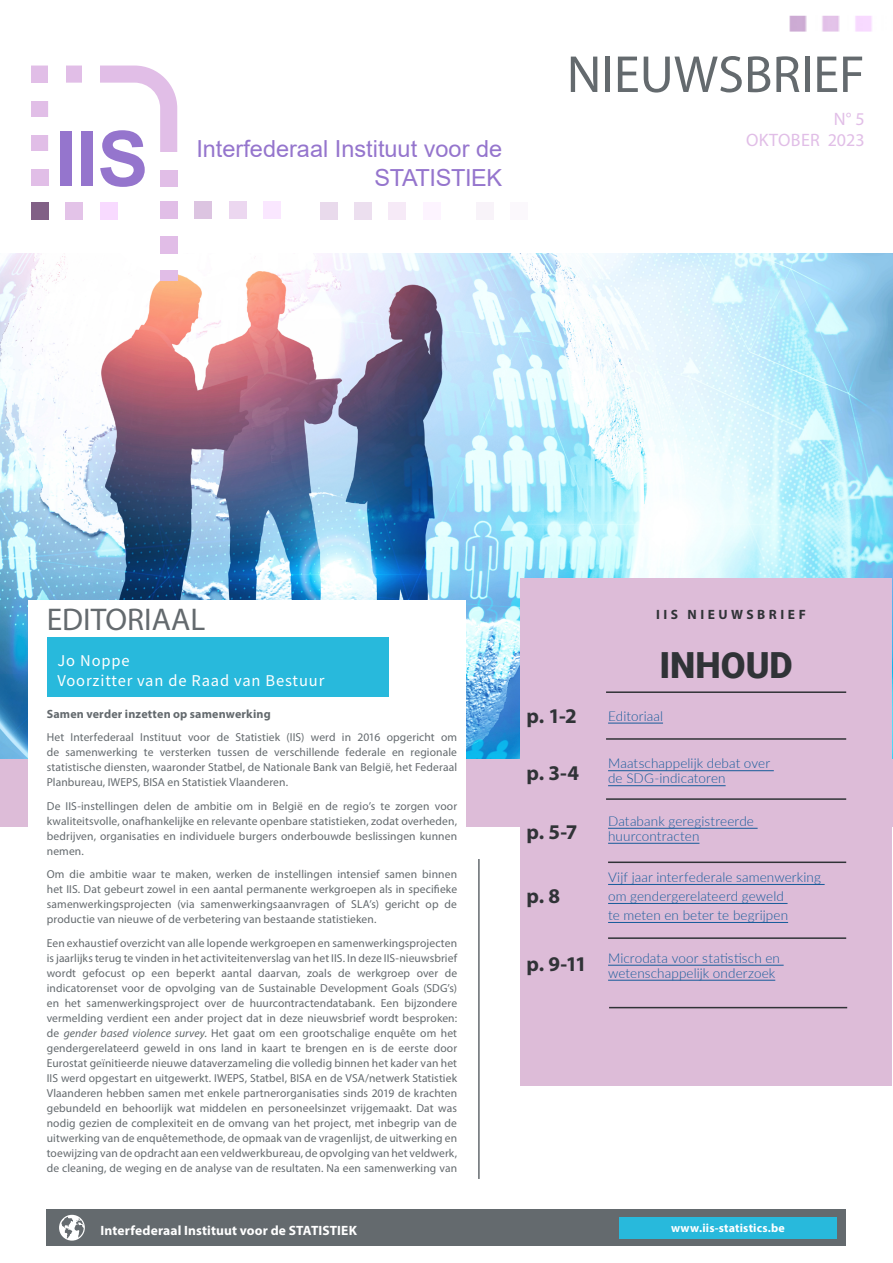
<style>
.page{position:relative;width:893px;height:1263px;background:#fff}
.page>*{position:absolute;margin:0;border:0;box-sizing:border-box;transform-origin:0 0}
.t1{font:700 76.5px "Arial";color:#9575cd}
.t2{font:52.5px "Myriad Pro";color:#646a6e}
.t3{font:900 36px "Roboto";color:#303337}
.t4{font:31.5px "Myriad Pro";color:#646a6e}
.t5{font:23.55px/28.2px "Arial";color:#9575cd;text-align:right}
.t6{font:700 21px "Myriad Pro";color:#303337}
.t7{font:18px/21px "Myriad Pro";letter-spacing:.02em;color:#e1bee7;text-align:right}
.t8{font:16.5px/19.8px "Source Sans Variable";letter-spacing:.05em;color:#fff}
.t9{font:300 13.5px/15px "Lato";letter-spacing:.005em;color:#165b9a}
.t10{font:700 13.5px "Myriad Pro";letter-spacing:.01em;color:#fff}
.t11{font:700 13.5px "Myriad Pro";letter-spacing:.26em;color:#303337}
.t12{font:700 12px "Myriad Pro";letter-spacing:.015em;color:#646a6e}
.t13{font:700 12px "Myriad Pro";letter-spacing:.015em;color:#fff}
.t14{font:11.55px/15px "Myriad Pro";letter-spacing:.01em;color:#646a6e;text-align:justify}
.s1{font-style:italic}
</style>
<div class="page">
<img style="left:0;top:254px;width:893px;height:504px">
<div style="left:520px;top:578px;width:372px;height:508px;background:#ddbcd8"></div>
<div style="left:31px;top:202px;width:17px;height:17px;background:#816086"></div>
<div style="left:160px;top:202px;width:17px;height:17px;background:#e1bee7"></div>
<div style="left:160px;top:236px;width:17px;height:17px;background:#e1bde7"></div>
<div style="left:160px;top:270px;width:17px;height:11px;background:#e1bde7"></div>
<div style="left:66px;top:202px;width:17px;height:17px;background:#e3c3e8"></div>
<div style="left:100px;top:202px;width:17px;height:17px;background:#f8daff"></div>
<div style="left:195px;top:202px;width:17px;height:17px;background:#dcc4e1"></div>
<div style="left:229px;top:202px;width:17px;height:17px;background:#ecd7f0"></div>
<div style="left:264px;top:202px;width:17px;height:17px;background:#fae7ff"></div>
<div style="left:320px;top:202px;width:17px;height:17px;background:#e9daec"></div>
<div style="left:354px;top:202px;width:18px;height:18px;background:#ecdfef"></div>
<div style="left:389px;top:202px;width:17px;height:18px;background:#f6eaf7"></div>
<div style="left:423px;top:202px;width:17px;height:17px;background:#fdf4ff"></div>
<div style="left:477px;top:202px;width:17px;height:17px;background:#f8f3f9"></div>
<div style="left:511px;top:202px;width:17px;height:17px;background:#fbf8fc"></div>
<svg style="left:31px;top:66px;width:147px;height:121px"></svg>
<div style="left:31px;top:151px;width:17px;height:18px;background:#fff"></div>
<div style="left:47px;top:1209px;width:799px;height:37px;background:#646a6e"></div>
<hr style="left:478px;top:859px;width:2px;height:320px;background:#646a6e">
<hr style="left:606px;top:738px;width:240px;height:2px;background:#303337">
<hr style="left:606px;top:798px;width:240px;height:2px;background:#303337">
<hr style="left:606px;top:691px;width:240px;height:2px;background:#303337">
<hr style="left:608px;top:861px;width:238px;height:2px;background:#303337">
<hr style="left:608px;top:937px;width:238px;height:2px;background:#303337">
<hr style="left:609px;top:1007px;width:238px;height:1px;background:#303337">
<svg style="left:59px;top:1215px;width:26px;height:25px"></svg>
<div style="left:28px;top:600px;width:438px;height:564px;background:#fff"></div>
<div style="left:619px;top:1217px;width:218px;height:21px;background:#28b9dc"></div>
<img style="left:789px;top:15px;width:83px;height:17px">
<hr style="left:608px;top:828px;width:150px;height:1px;background:#165b9a">
<hr style="left:608px;top:843px;width:91px;height:1px;background:#165b9a">
<hr style="left:608px;top:884px;width:217px;height:1px;background:#165b9a">
<hr style="left:608px;top:903px;width:179px;height:1px;background:#165b9a">
<hr style="left:608px;top:922px;width:180px;height:1px;background:#165b9a">
<hr style="left:608px;top:965px;width:176px;height:1px;background:#165b9a">
<hr style="left:608px;top:980px;width:167px;height:1px;background:#165b9a">
<hr style="left:608px;top:770px;width:166px;height:1px;background:#165b9a">
<hr style="left:608px;top:785px;width:118px;height:1px;background:#165b9a">
<hr style="left:608px;top:723px;width:55px;height:1px;background:#165b9a">
<div style="left:47px;top:638px;width:342px;height:59px;background:#28b9dc"></div>
<h1 class="t1" style="left:55px;top:105px;width:95px">IIS</h1>
<h3 class="t5" style="left:196px;top:135px;width:307px">Interfederaal Instituut voor de<br>STATISTIEK</h3>
<h2 class="t2" style="left:567px;top:42px;width:299px">NIEUWSBRIEF</h2>
<h3 class="t7" style="left:746px;top:108px;width:120px">N° 5<br>OKTOBER 2023</h3>
<h3 class="t4" style="left:47px;top:600px;width:160px">EDITORIAAL</h3>
<p class="t11" style="left:656px;top:606px;width:151px">IIS NIEUWSBRIEF</p>
<h3 class="t8" style="left:57px;top:651px;width:269px">Jo Noppe<br>Voorzitter van de Raad van Bestuur</h3>
<h3 class="t3" style="left:659px;top:639px;width:135px">INHOUD</h3>
<p class="t12" style="left:47px;top:706px;width:225px">Samen verder inzetten op samenwerking</p>
<p class="t14" style="left:47px;top:730px;width:412px">Het Interfederaal Instituut voor de Statistiek (IIS) werd in 2016 opgericht om de samenwerking te versterken tussen de verschillende federale en regionale statistische diensten, waaronder Statbel, de Nationale Bank van België, het Federaal Planbureau, IWEPS, BISA en Statistiek Vlaanderen.</p>
<p class="t14" style="left:47px;top:798px;width:412px">De IIS-instellingen delen de ambitie om in België en de regio’s te zorgen voor kwaliteitsvolle, onafhankelijke en relevante openbare statistieken, zodat overheden, bedrijven, organisaties en individuele burgers onderbouwde beslissingen kunnen nemen.</p>
<p class="t14" style="left:47px;top:867px;width:412px">Om die ambitie waar te maken, werken de instellingen intensief samen binnen het IIS. Dat gebeurt zowel in een aantal permanente werkgroepen als in specifieke samenwerkingsprojecten (via samenwerkingsaanvragen of SLA’s) gericht op de productie van nieuwe of de verbetering van bestaande statistieken.</p>
<p class="t14" style="left:47px;top:935px;width:412px">Een exhaustief overzicht van alle lopende werkgroepen en samenwerkingsprojecten is jaarlijks terug te vinden in het activiteitenverslag van het IIS. In deze IIS-nieuwsbrief wordt gefocust op een beperkt aantal daarvan, zoals de werkgroep over de indicatorenset voor de opvolging van de Sustainable Development Goals (SDG’s) en het samenwerkingsproject over de huurcontractendatabank. Een bijzondere vermelding verdient een ander project dat in deze nieuwsbrief wordt besproken: de <span class="s1">gender based violence survey</span>. Het gaat om een grootschalige enquête om het gendergerelateerd geweld in ons land in kaart te brengen en is de eerste door Eurostat geïnitieerde nieuwe dataverzameling die volledig binnen het kader van het IIS werd opgestart en uitgewerkt. IWEPS, Statbel, BISA en de VSA/netwerk Statistiek Vlaanderen hebben samen met enkele partnerorganisaties sinds 2019 de krachten gebundeld en behoorlijk wat middelen en personeelsinzet vrijgemaakt. Dat was nodig gezien de complexiteit en de omvang van het project, met inbegrip van de uitwerking van de enquêtemethode, de opmaak van de vragenlijst, de uitwerking en toewijzing van de opdracht aan een veldwerkbureau, de opvolging van het veldwerk, de cleaning, de weging en de analyse van de resultaten. Na een samenwerking van</p>
<h3 class="t6" style="left:526px;top:703px;width:52px">p. 1-2</h3>
<p class="t9" style="left:608px;top:708px;width:56px">Editoriaal</p>
<h3 class="t6" style="left:526px;top:759px;width:54px">p. 3-4</h3>
<p class="t9" style="left:608px;top:756px;width:164px">Maatschappelijk debat over de SDG-indicatoren</p>
<h3 class="t6" style="left:526px;top:818px;width:53px">p. 5-7</h3>
<h3 class="t6" style="left:526px;top:883px;width:35px">p. 8</h3>
<h3 class="t6" style="left:526px;top:950px;width:62px">p. 9-11</h3>
<p class="t9" style="left:608px;top:813px;width:147px">Databank geregistreerde huurcontracten</p>
<p class="t9" style="left:608px;top:867px;width:214px;line-height:19px">Vijf jaar interfederale samenwerking om gendergerelateerd geweld<br>te meten en beter te begrijpen</p>
<p class="t9" style="left:608px;top:950px;width:173px">Microdata voor statistisch en wetenschappelijk onderzoek</p>
<p class="t10" style="left:101px;top:1222px;width:258px">Interfederaal Instituut voor de STATISTIEK</p>
<p class="t13" style="left:671px;top:1220px;width:115px">www.iis-statistics.be</p>
</div>
